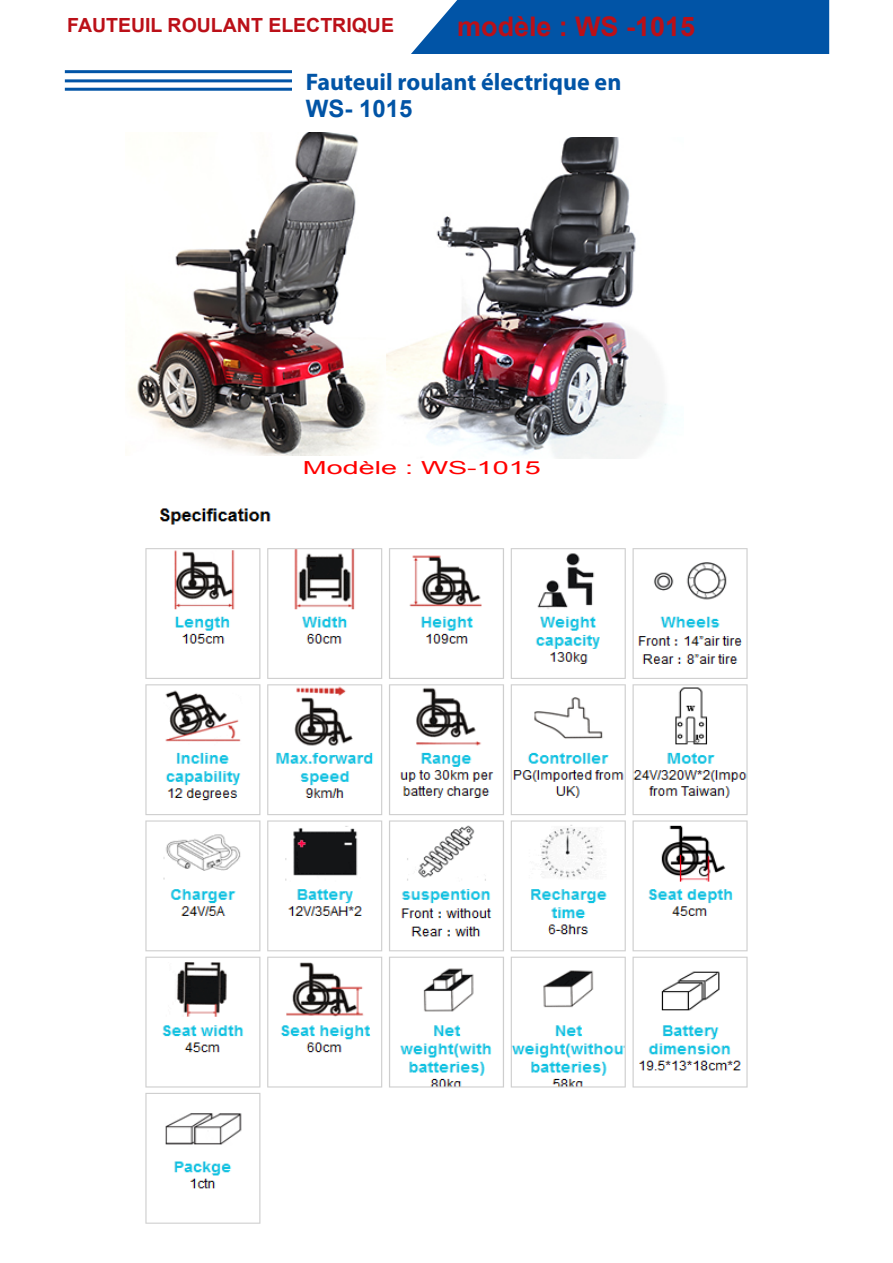
<style>
.page{position:relative;width:893px;height:1263px;background:#fff}
.page>*{position:absolute;margin:0;border:0;box-sizing:border-box;transform-origin:0 0}
.t1{font:700 27px "Arial";color:#bb1018}
.t2{font:700 24px "Myriad Pro";color:#0154a6}
.t3{font:700 24px "Arial";color:#0154a6}
.t4{font:700 19.5px "Arial";color:#bb1018}
.t5{font:18px "Arial";color:#f00;scale:1.6 1}
</style>
<div class="page">
<div style="left:411px;top:0;width:418px;height:54px;background:#0154a6"></div>
<hr style="left:65px;top:70px;width:227px;height:3px;background:#0154a6">
<hr style="left:65px;top:79px;width:227px;height:3px;background:#0154a6">
<hr style="left:65px;top:88px;width:227px;height:3px;background:#0154a6">
<img style="left:129px;top:132px;width:258px;height:323px">
<img style="left:387px;top:138px;width:280px;height:321px">
<img style="left:145px;top:508px;width:603px;height:716px">
<p class="t1" style="left:457px;top:11px;width:239px">modèle : WS -1015</p>
<p class="t2" style="left:306px;top:66px;width:317px">Fauteuil roulant électrique en</p>
<p class="t3" style="left:306px;top:95px;width:108px">WS- 1015</p>
<p class="t4" style="left:67px;top:13px;width:328px">FAUTEUIL ROULANT ELECTRIQUE</p>
<p class="t5" style="left:303px;top:458px;width:150px">Modèle : WS-1015</p>
</div>
